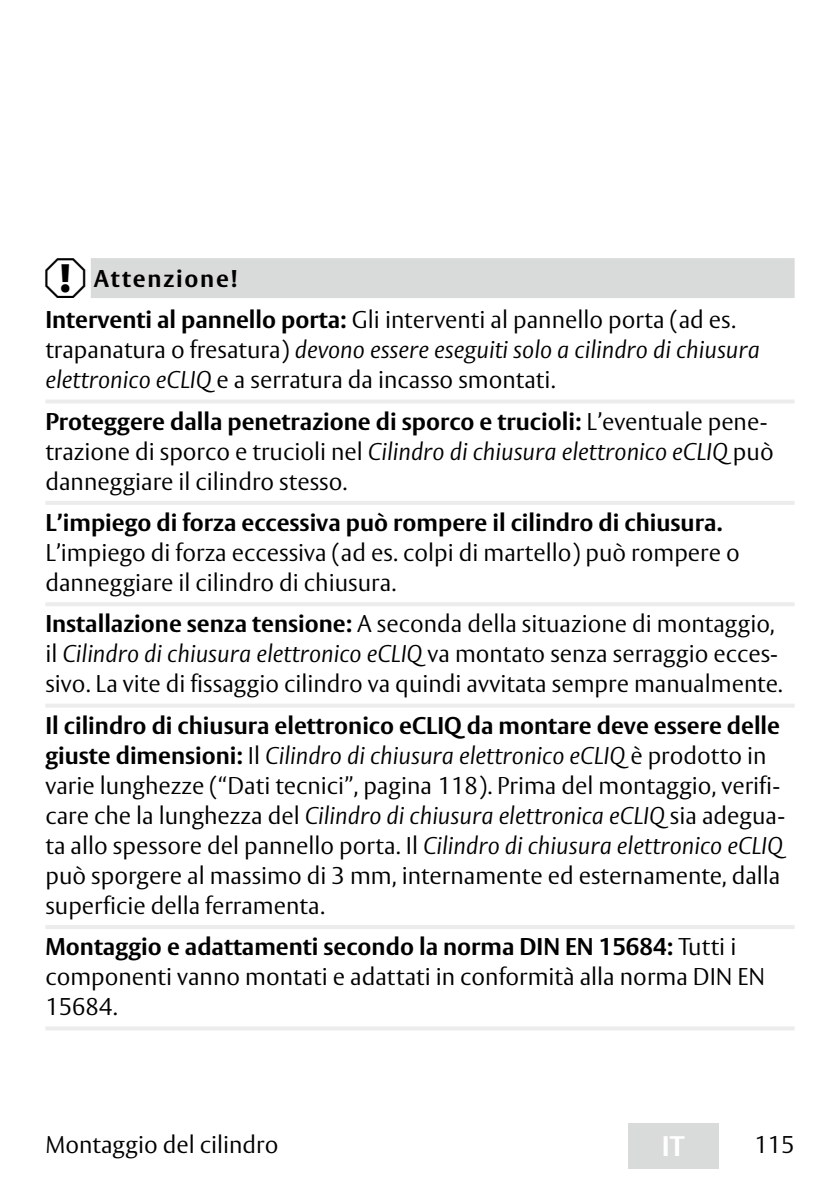
<style>
.page{position:relative;width:840px;height:1191px;background:#fff}
.page>*{position:absolute;margin:0;border:0;box-sizing:border-box;transform-origin:0 0}
.t1{font:700 28px "ASSA Vesta";color:#fff}
.Hinweis_4_Fließtext{font:300 24px/30px "ASSA Vesta";color:#000}
.Hinweis_4_Überschrif{font:700 24px "ASSA Vesta";letter-spacing:.07em;color:#000}
.s1{font-weight:700}
.s2{font-style:italic}
</style>
<div class="page">
<div style="left:627px;top:1123px;width:91px;height:45px;background:#d9dada"></div>
<div style="left:91px;top:258px;width:703px;height:40px;background:#d9dada"></div>
<hr style="left:45px;top:399px;width:749px;height:4px;background:#ececec">
<hr style="left:45px;top:501px;width:749px;height:4px;background:#ececec">
<hr style="left:45px;top:602px;width:749px;height:4px;background:#ececec">
<hr style="left:45px;top:703px;width:749px;height:4px;background:#ececec">
<hr style="left:45px;top:925px;width:749px;height:4px;background:#ececec">
<hr style="left:45px;top:1026px;width:749px;height:4px;background:#ececec">
<p class="Hinweis_4_Überschrif" style="left:94px;top:264px;width:145px">Attenzione!</p>
<p class="Hinweis_4_Fließtext" style="left:45px;top:306px;width:715px"><span class="s1">Interventi al pannello porta:</span> Gli interventi al pannello porta (ad es. trapanatura o fresatura) <span class="s2">devono essere eseguiti solo a cilindro di chiusura elettronico eCLIQ</span> e a serratura da incasso smontati.</p>
<p class="Hinweis_4_Fließtext" style="left:45px;top:407px;width:729px"><span class="s1">Proteggere dalla penetrazione di sporco e trucioli:</span> L’eventuale pene&shy;trazione di sporco e trucioli nel <span class="s2">Cilindro di chiusura elettronico eCLIQ</span> può danneggiare il cilindro stesso.</p>
<p class="Hinweis_4_Fließtext" style="left:45px;top:508px;width:695px"><span class="s1">L’impiego di forza eccessiva può rompere il cilindro di chiusura.<br></span>L’impiego di forza eccessiva (ad es. colpi di martello) può rompere o danneggiare il cilindro di chiusura.</p>
<p class="Hinweis_4_Fließtext" style="left:45px;top:610px;width:738px"><span class="s1">Installazione senza tensione:</span> A seconda della situazione di montaggio, il <span class="s2">Cilindro di chiusura elettronico eCLIQ</span> va montato senza serraggio ecces&shy;sivo. La vite di fissaggio cilindro va quindi avvitata sempre manualmente.</p>
<p class="Hinweis_4_Fließtext" style="left:45px;top:711px;width:740px"><span class="s1">Il cilindro di chiusura elettronico eCLIQ da montare deve essere delle giuste dimensioni:</span> Il <span class="s2">Cilindro di chiusura elettronico eCLIQ</span> è prodotto in varie lunghezze (“Dati tecnici”, pagina 118). Prima del montaggio, verifi&shy;care che la lunghezza del <span class="s2">Cilindro di chiusura elettronica eCLIQ</span> sia adegua&shy;ta allo spessore del pannello porta. Il <span class="s2">Cilindro di chiusura elettronico eCLIQ </span>può sporgere al massimo di 3 mm, internamente ed esternamente, dalla superficie della ferramenta.</p>
<p class="Hinweis_4_Fließtext" style="left:45px;top:932px;width:721px"><span class="s1">Montaggio e adattamenti secondo la norma DIN EN 15684:</span> Tutti i componenti vanno montati e adattati in conformità alla norma DIN EN<br>15684.</p>
<p class="Hinweis_4_Fließtext" style="left:45px;top:1130px;width:234px">Montaggio del cilindro</p>
<p class="t1" style="left:661px;top:1129px;width:24px">IT</p>
<p class="Hinweis_4_Fließtext" style="left:754px;top:1130px;width:42px">115</p>
</div>
